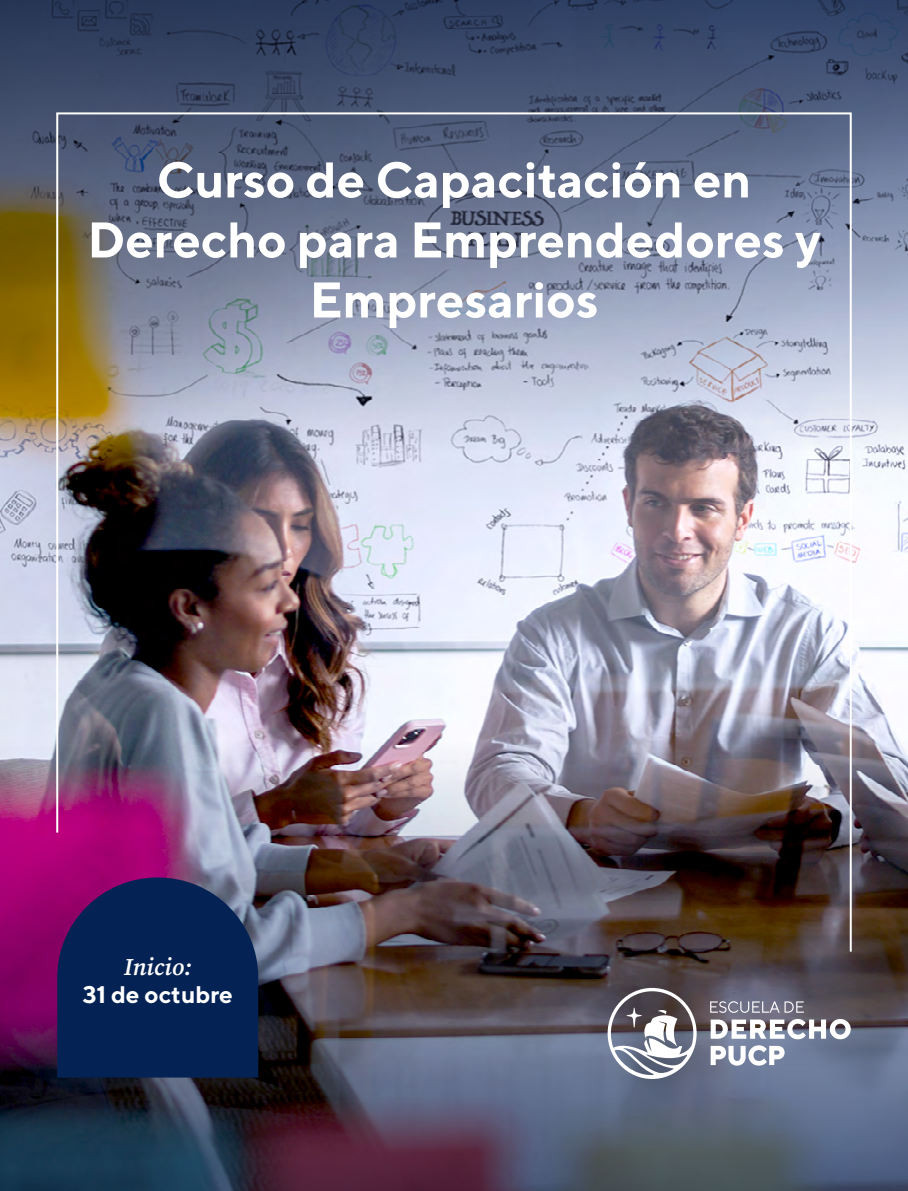
<style>
.page{position:relative;width:908px;height:1191px;background:#fff}
.page>*{position:absolute;margin:0;border:0;box-sizing:border-box;transform-origin:0 0}
.t1{font:700 50px/60px "TT Norms";color:#fff;text-align:center}
.t2{font:700 24px "TT Norms";color:#fff}
.t3{font:italic 600 24px "Source Serif Pro";color:#fff}
</style>
<div class="page">
<img style="left:0;top:473px;width:907px;height:244px">
<img style="left:0;top:717px;width:907px;height:474px">
<svg style="left:0;top:0;width:907px;height:473px;background:#515b6e"></svg>
<img style="left:55px;top:111px;width:797px;height:842px">
<svg style="left:57px;top:877px;width:201px;height:200px;background:#122558"></svg>
<svg style="left:607px;top:988px;width:89px;height:91px"></svg>
<svg style="left:709px;top:1001px;width:94px;height:11px"></svg>
<svg style="left:710px;top:1019px;width:140px;height:20px"></svg>
<svg style="left:710px;top:1045px;width:74px;height:20px"></svg>
<p class="t1" style="left:87px;top:149px;width:734px">Curso de Capacitación en<br>Derecho para Emprendedores y<br>Empresarios</p>
<p class="t3" style="left:124px;top:950px;width:69px">Inicio:</p>
<p class="t2" style="left:83px;top:980px;width:152px">31 de octubre</p>
</div>
